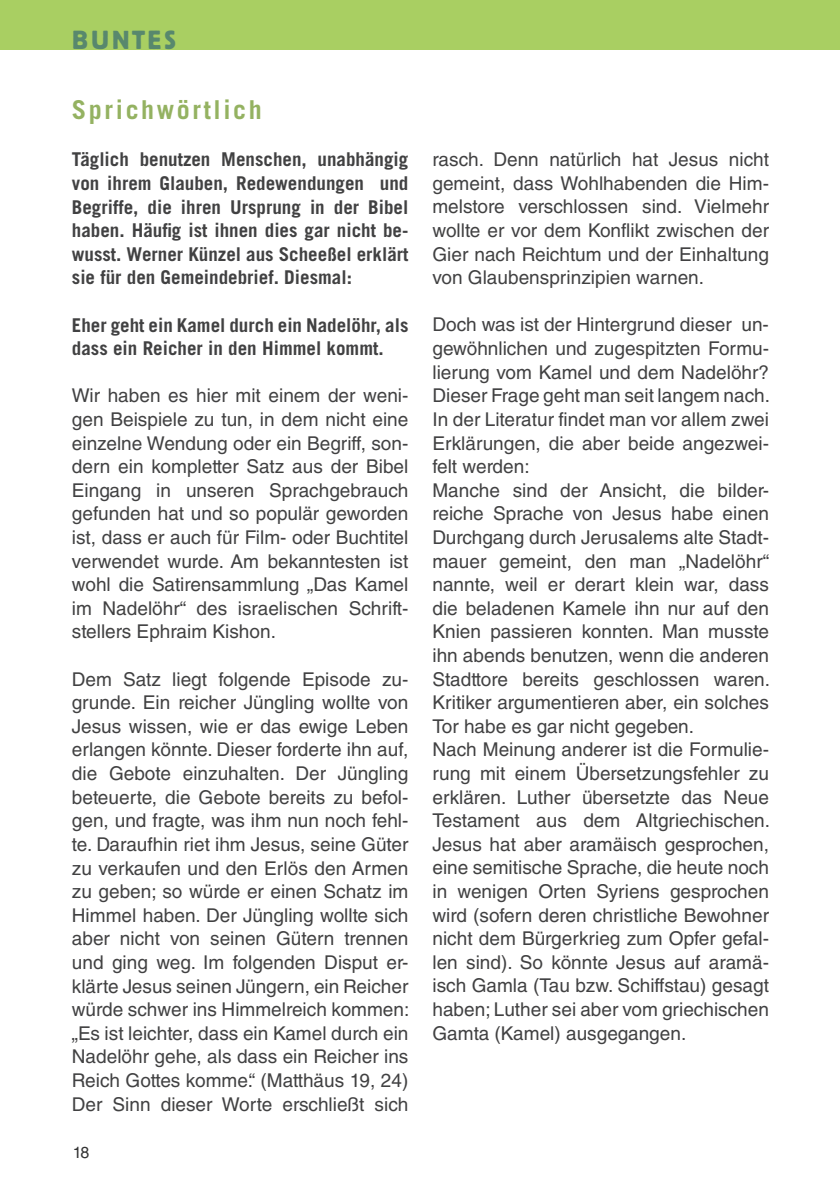
<style>
.page{position:relative;width:840px;height:1191px;background:#fff}
.page>*{position:absolute;margin:0;border:0;box-sizing:border-box;transform-origin:0 0}
.t1{font:700 26px "Trade Gothic LT Pro";letter-spacing:.1em;color:#94b261}
.t2{font:26px "Block Pro";letter-spacing:.12em;color:#58886d}
.t3{font:19px/23.6px "Helvetica LT Std";color:#414142;text-align:justify}
.t4{font:700 19px/23.6px "Trade Gothic LT Pro";color:#414142;text-align:justify}
.t5{font:16px "Helvetica LT Std";color:#000}
</style>
<div class="page">
<div style="left:0;top:0;width:839px;height:49px;background:#a9cf62"></div>
<h1 class="t2" style="left:72px;top:23px;width:105px">BUNTES</h1>
<h1 class="t1" style="left:72px;top:94px;width:191px">Sprichwörtlich</h1>
<p class="t4" style="left:72px;top:147px;width:338px">Täglich benutzen Menschen, unabhängig von ihrem Glauben, Redewendungen und Begriffe, die ihren Ursprung in der Bibel haben. Häufig ist ihnen dies gar nicht be&shy;wusst. Werner Künzel aus Scheeßel erklärt sie für den Gemeindebrief. Diesmal:</p>
<p class="t4" style="left:72px;top:313px;width:338px">Eher geht ein Kamel durch ein Nadelöhr, als dass ein Reicher in den Himmel kommt.</p>
<p class="t3" style="left:72px;top:384px;width:338px">Wir haben es hier mit einem der weni&shy;gen Beispiele zu tun, in dem nicht eine einzelne Wendung oder ein Begriff, son&shy;dern ein kompletter Satz aus der Bibel Eingang in unseren Sprachgebrauch gefunden hat und so populär geworden ist, dass er auch für Film- oder Buchtitel verwendet wurde. Am bekanntesten ist wohl die Satirensammlung „Das Kamel im Nadelöhr“ des israelischen Schrift&shy;stellers Ephraim Kishon.</p>
<p class="t3" style="left:72px;top:667px;width:339px">Dem Satz liegt folgende Episode zu&shy;grunde. Ein reicher Jüngling wollte von Jesus wissen, wie er das ewige Leben erlangen könnte. Dieser forderte ihn auf, die Gebote einzuhalten. Der Jüngling beteuerte, die Gebote bereits zu befol&shy;gen, und fragte, was ihm nun noch fehl&shy;te. Daraufhin riet ihm Jesus, seine Güter zu verkaufen und den Erlös den Armen zu geben; so würde er einen Schatz im Himmel haben. Der Jüngling wollte sich aber nicht von seinen Gütern trennen und ging weg. Im folgenden Disput er&shy;klärte Jesus seinen Jüngern, ein Reicher würde schwer ins Himmelreich kommen: „Es ist leichter, dass ein Kamel durch ein Nadelöhr gehe, als dass ein Reicher ins Reich Gottes komme.“ (Matthäus 19, 24)<br>Der Sinn dieser Worte erschließt sich</p>
<p class="t5" style="left:72px;top:1143px;width:19px">18</p>
<p class="t3" style="left:432px;top:148px;width:338px">rasch. Denn natürlich hat Jesus nicht gemeint, dass Wohlhabenden die Him&shy;melstore verschlossen sind. Vielmehr wollte er vor dem Konflikt zwischen der Gier nach Reichtum und der Einhaltung von Glaubensprinzipien warnen.</p>
<p class="t3" style="left:432px;top:313px;width:339px;text-align:left">Doch was ist der Hintergrund dieser un&shy;gewöhnlichen und zugespitzten Formu&shy;lierung vom Kamel und dem Nadelöhr?<br>Dieser Frage geht man seit langem nach.<br>In der Literatur findet man vor allem zwei Erklärungen, die aber beide angezwei&shy;felt werden:<br>Manche sind der Ansicht, die bilder&shy;reiche Sprache von Jesus habe einen Durchgang durch Jerusalems alte Stadt&shy;mauer gemeint, den man „Nadelöhr“ nannte, weil er derart klein war, dass die beladenen Kamele ihn nur auf den Knien passieren konnten. Man musste ihn abends benutzen, wenn die anderen Stadttore bereits geschlossen waren.<br>Kritiker argumentieren aber, ein solches Tor habe es gar nicht gegeben.<br>Nach Meinung anderer ist die Formulie&shy;rung mit einem Übersetzungsfehler zu erklären. Luther übersetzte das Neue Testament aus dem Altgriechischen.<br>Jesus hat aber aramäisch gesprochen, eine semitische Sprache, die heute noch in wenigen Orten Syriens gesprochen wird (sofern deren christliche Bewohner nicht dem Bürgerkrieg zum Opfer gefal&shy;len sind). So könnte Jesus auf aramä&shy;isch Gamla (Tau bzw. Schiffstau) gesagt haben; Luther sei aber vom griechischen Gamta (Kamel) ausgegangen.</p>
</div>
